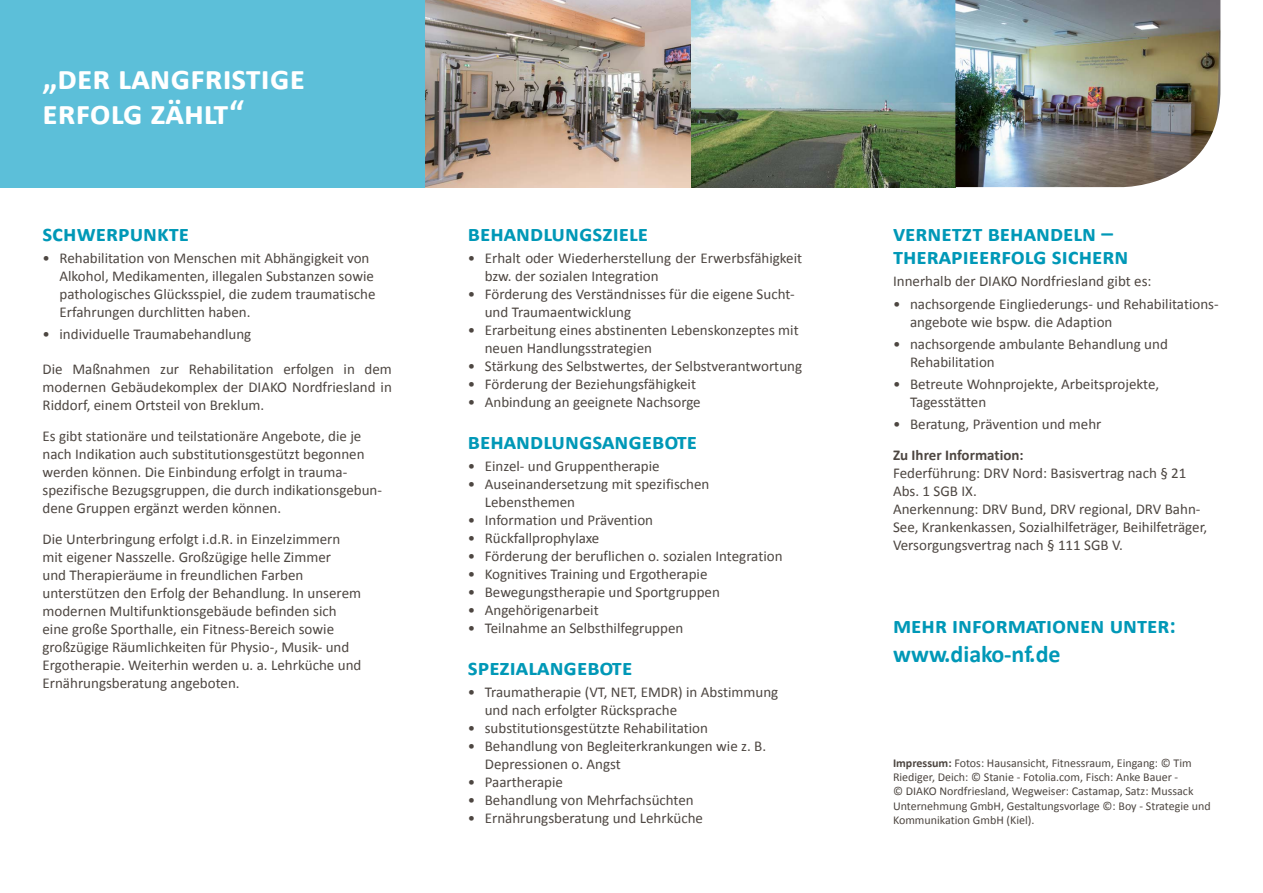
<style>
.page{position:relative;width:1263px;height:893px;background:#fff}
.page>*{position:absolute;margin:0;border:0;box-sizing:border-box;transform-origin:0 0}
.ParaStyle22-Gesamthö{font:700 34.5px/34.2px "Calibri";color:#fff}
.ParaStyle01-Gesamthö{font:700 24px "Calibri";color:#0098b7}
.ParaStyle01-Gesamthö-2{font:700 23.25px "Calibri";color:#0098b7}
.ParaStyle25-Gesamthö{font:700 23.25px/23.4px "Calibri";color:#0098b7}
.ParaStyle23-Gesamthö{font:700 23.25px "Calibri";color:#0098b7}
.ParaStyle19-Gesamthö{font:15px/18px "Calibri";color:#4d4641}
.ParaStyle25-Gesamthö-2{font:15px/18px "Calibri";color:#4d4641}
.ParaStyle23-Gesamthö-2{font:15px/18px "Calibri";color:#4d4641}
.ParaStyle01-Gesamthö-3{font:15px/18px "Calibri";color:#4d4641}
.ParaStyle27-Gesamthö{font:15px "Calibri";color:#4d4641}
.ParaStyle23-Gesamthö-3{font:700 15px "Calibri";color:#4d4641}
.ParaStyle01-Gesamthö-4{font:12px/14.4px "Calibri";color:#4d4641}
.s1{font-weight:700}
</style>
<div class="page">
<div style="left:0;top:0;width:425px;height:187px;background:#5cbfd9"></div>
<img style="left:425px;top:0;width:795px;height:187px">
<p class="ParaStyle22-Gesamthö" style="left:43px;top:59px;width:264px">„der langfristige erfolg zählt“</p>
<p class="ParaStyle01-Gesamthö-2" style="left:43px;top:219px;width:148px">schwerpunkte</p>
<p class="ParaStyle19-Gesamthö" style="left:60px;top:248px;width:317px;text-indent:-17px">• Rehabilitation von Menschen mit Abhängigkeit von Alkohol, Medikamenten, illegalen Substanzen sowie pathologisches Glücksspiel, die zudem traumatische Erfahrungen durchlitten haben.</p>
<p class="ParaStyle01-Gesamthö-3" style="left:43px;top:324px;width:210px">• individuelle Traumabehandlung</p>
<p class="ParaStyle25-Gesamthö-2" style="left:43px;top:359px;width:351px;text-align:justify">Die Maßnahmen zur Rehabilitation erfolgen in dem modernen Gebäudekomplex der DIAKO Nordfriesland in Riddorf, einem Ortsteil von Breklum.</p>
<p class="ParaStyle25-Gesamthö-2" style="left:43px;top:426px;width:341px">Es gibt stationäre und teilstationäre Angebote, die je nach Indikation auch substitutionsgestützt begonnen werden können. Die Einbindung erfolgt in trauma&shy;spezifische Bezugsgruppen, die durch indikationsgebun&shy;dene Gruppen ergänzt werden können.</p>
<p class="ParaStyle25-Gesamthö-2" style="left:43px;top:529px;width:320px">Die Unterbringung erfolgt i.d.R. in Einzelzimmern mit eigener Nasszelle. Großzügige helle Zimmer<br>und Therapieräume in freundlichen Farben unterstützen den Erfolg der Behandlung. In unserem modernen Multifunktionsgebäude befinden sich eine große Sporthalle, ein Fitness-Bereich sowie großzügige Räumlichkeiten für Physio-, Musik- und Ergotherapie. Weiterhin werden u. a. Lehrküche und Ernährungsberatung angeboten.</p>
<p class="ParaStyle01-Gesamthö-2" style="left:468px;top:219px;width:182px">behandlungsziele</p>
<p class="ParaStyle23-Gesamthö-2" style="left:485px;top:248px;width:319px;text-indent:-17px">• Erhalt oder Wiederherstellung der Erwerbsfähigkeit bzw. der sozialen Integration</p>
<p class="ParaStyle23-Gesamthö-2" style="left:485px;top:284px;width:311px;text-indent:-17px">• Förderung des Verständnisses für die eigene Sucht&shy;und Traumaentwicklung</p>
<p class="ParaStyle23-Gesamthö-2" style="left:485px;top:320px;width:315px;text-indent:-17px">• Erarbeitung eines abstinenten Lebenskonzeptes mit neuen Handlungsstrategien</p>
<p class="ParaStyle23-Gesamthö-2" style="left:468px;top:356px;width:336px">• Stärkung des Selbstwertes, der Selbstverantwortung</p>
<p class="ParaStyle23-Gesamthö-2" style="left:468px;top:374px;width:230px">• Förderung der Beziehungsfähigkeit</p>
<p class="ParaStyle23-Gesamthö-2" style="left:468px;top:392px;width:234px">• Anbindung an geeignete Nachsorge</p>
<p class="ParaStyle23-Gesamthö" style="left:468px;top:427px;width:231px">behandlungsangebote</p>
<p class="ParaStyle19-Gesamthö" style="left:468px;top:456px;width:193px">• Einzel- und Gruppentherapie</p>
<p class="ParaStyle19-Gesamthö" style="left:485px;top:474px;width:226px;text-indent:-17px">• Auseinandersetzung mit spezifischen<br>Lebensthemen</p>
<p class="ParaStyle19-Gesamthö" style="left:468px;top:510px;width:187px">• Information und Prävention</p>
<p class="ParaStyle19-Gesamthö" style="left:468px;top:528px;width:133px">• Rückfallprophylaxe</p>
<p class="ParaStyle19-Gesamthö" style="left:468px;top:546px;width:316px">• Förderung der beruflichen o. sozialen Integration</p>
<p class="ParaStyle19-Gesamthö" style="left:468px;top:564px;width:241px">• Kognitives Training und Ergotherapie</p>
<p class="ParaStyle19-Gesamthö" style="left:468px;top:582px;width:254px">• Bewegungstherapie und Sportgruppen</p>
<p class="ParaStyle19-Gesamthö" style="left:468px;top:600px;width:132px">• Angehörigenarbeit</p>
<p class="ParaStyle19-Gesamthö" style="left:468px;top:618px;width:217px">• Teilnahme an Selbsthilfegruppen</p>
<p class="ParaStyle23-Gesamthö" style="left:468px;top:653px;width:166px">spezialangebote</p>
<p class="ParaStyle19-Gesamthö" style="left:485px;top:683px;width:295px;text-indent:-17px">• Traumatherapie (VT, NET, EMDR) in Abstimmung und nach erfolgter Rücksprache</p>
<p class="ParaStyle19-Gesamthö" style="left:468px;top:719px;width:242px">• substitutionsgestützte Rehabilitation</p>
<p class="ParaStyle19-Gesamthö" style="left:485px;top:737px;width:283px;text-indent:-17px">• Behandlung von Begleiterkrankungen wie z. B.<br>Depressionen o. Angst</p>
<p class="ParaStyle19-Gesamthö" style="left:468px;top:773px;width:97px">• Paartherapie</p>
<p class="ParaStyle19-Gesamthö" style="left:468px;top:791px;width:228px">• Behandlung von Mehrfachsüchten</p>
<p class="ParaStyle19-Gesamthö" style="left:468px;top:809px;width:237px">• Ernährungsberatung und Lehrküche</p>
<p class="ParaStyle25-Gesamthö" style="left:893px;top:220px;width:237px">vernetzt behandeln – therapieerfolg sichern</p>
<p class="ParaStyle27-Gesamthö" style="left:893px;top:272px;width:260px">Innerhalb der DIAKO Nordfriesland gibt es:</p>
<p class="ParaStyle01-Gesamthö-3" style="left:910px;top:294px;width:310px;text-indent:-17px">• nachsorgende Eingliederungs- und Rehabilitations&shy;angebote wie bspw. die Adaption</p>
<p class="ParaStyle23-Gesamthö-2" style="left:910px;top:334px;width:259px;text-indent:-17px">• nachsorgende ambulante Behandlung und<br>Rehabilitation</p>
<p class="ParaStyle19-Gesamthö" style="left:910px;top:374px;width:251px;text-indent:-17px">• Betreute Wohnprojekte, Arbeitsprojekte,<br>Tagesstätten</p>
<p class="ParaStyle23-Gesamthö-2" style="left:893px;top:415px;width:210px">• Beratung, Prävention und mehr</p>
<p class="ParaStyle23-Gesamthö-3" style="left:893px;top:446px;width:132px">Zu Ihrer Information:</p>
<p class="ParaStyle23-Gesamthö-2" style="left:893px;top:463px;width:295px">Federführung: DRV Nord: Basisvertrag nach § 21<br>Abs. 1 SGB IX.</p>
<p class="ParaStyle01-Gesamthö-3" style="left:893px;top:499px;width:316px">Anerkennung: DRV Bund, DRV regional, DRV Bahn-<br>See, Krankenkassen, Sozialhilfeträger, Beihilfeträger,<br>Versorgungsvertrag nach § 111 SGB V.</p>
<p class="ParaStyle01-Gesamthö-2" style="left:893px;top:611px;width:285px">mehr informationen unter:</p>
<p class="ParaStyle01-Gesamthö" style="left:893px;top:639px;width:169px">www.diako-nf.de</p>
<p class="ParaStyle01-Gesamthö-4" style="left:893px;top:755px;width:319px"><span class="s1">Impressum:</span> Fotos: Hausansicht, Fitnessraum, Eingang: © Tim Riediger, Deich: © Stanie - Fotolia.com, Fisch: Anke Bauer -<br>© DIAKO Nordfriesland, Wegweiser: Castamap, Satz: Mussack Unternehmung GmbH, Gestaltungsvorlage ©: Boy - Strategie und Kommunikation GmbH (Kiel).</p>
</div>
